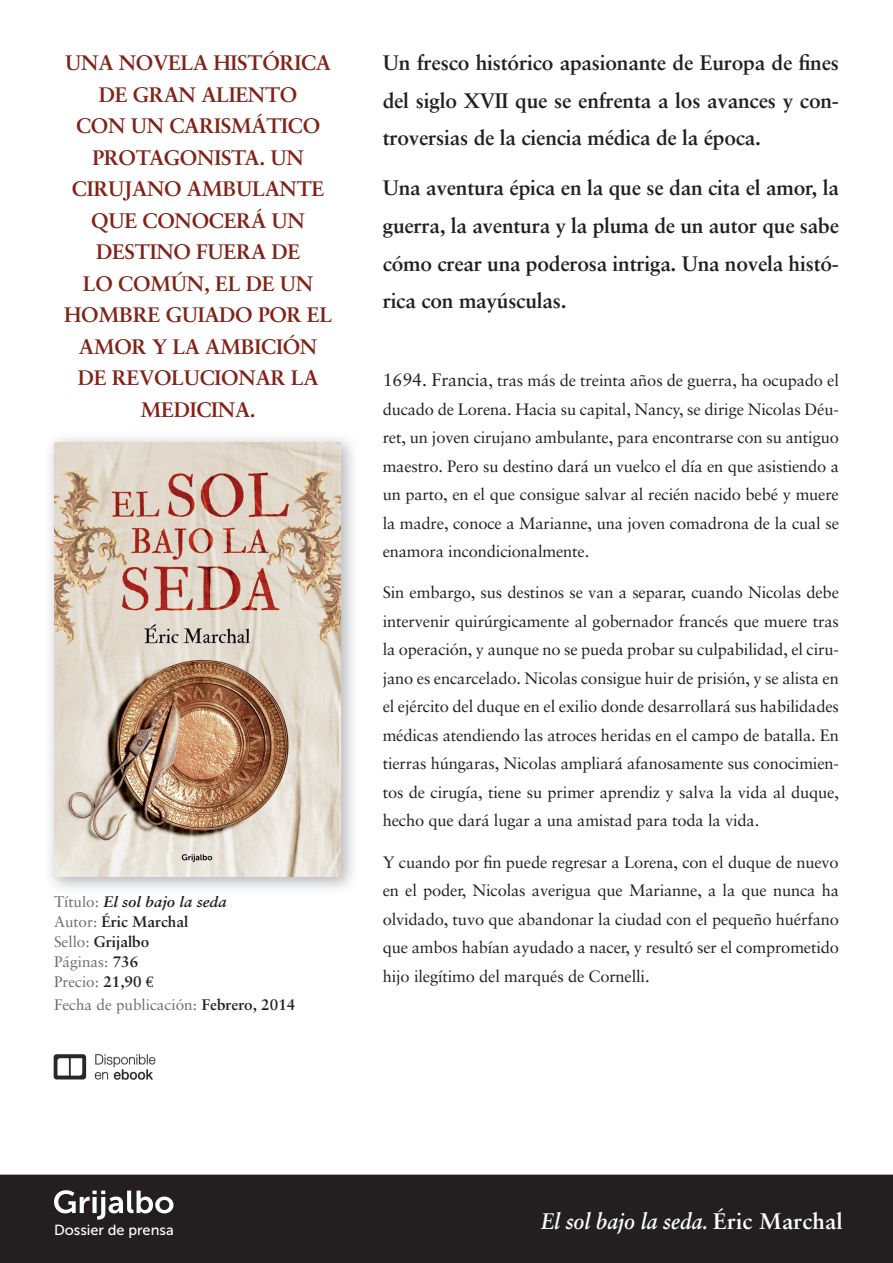
<style>
.page{position:relative;width:893px;height:1263px;background:#fff}
.page>*{position:absolute;margin:0;border:0;box-sizing:border-box;transform-origin:0 0}
.t1{font:italic 700 22.5px "Sabon LT Std";color:#fff;scale:.9 1}
.t2{font:700 21px/37.5px "Sabon";letter-spacing:-.01em;color:#231f20;text-align:justify}
.t3{font:700 21px/31.5px "Sabon";letter-spacing:-.015em;color:#822217;text-align:center}
.t4{font:16.5px/28.5px "Sabon";letter-spacing:-.01em;color:#231f20;text-align:justify}
.t5{font:15.3px/20px "Sabon";color:#6c6d70}
.t6{font:14.55px "Museo Sans 500";color:#fff}
.s1{font-size:18px}
.s2{font-weight:700;font-style:italic;color:#231f20}
.s3{font-weight:700;color:#231f20}
.s4{font-family:"Euro Serif";color:#231f20}
.s5{font-style:normal}
</style>
<div class="page">
<div style="left:0;top:1174px;width:892px;height:89px;background:#231f20"></div>
<svg style="left:54px;top:1190px;width:120px;height:29px"></svg>
<img style="left:53px;top:1054px;width:103px;height:26px">
<img style="left:54px;top:442px;width:287px;height:435px">
<p class="t3" style="left:64px;top:47px;width:270px">UNA NOVELA HISTÓRICA<br>DE GRAN ALIENTO<br>CON UN CARISMÁTICO<br>PROTAGONISTA. UN<br>CIRUJANO AMBULANTE<br>QUE CONOCERÁ UN<br>DESTINO FUERA DE<br>LO COMÚN, EL DE UN<br>HOMBRE GUIADO POR EL<br>AMOR Y LA AMBICIÓN<br>DE REVOLUCIONAR LA<br>MEDICINA.</p>
<p class="t2" style="left:383px;top:44px;width:458px">Un fresco histórico apasionante de Europa de fines del siglo XVII que se enfrenta a los avances y con&shy;troversias de la ciencia médica de la época.</p>
<p class="t2" style="left:383px;top:169px;width:458px">Una aventura épica en la que se dan cita el amor, la guerra, la aventura y la pluma de un autor que sabe cómo crear una poderosa intriga. Una novela histó&shy;rica con mayúsculas.</p>
<p class="t4" style="left:383px;top:366px;width:458px"><span class="s1">1694. Francia</span>, tras más de treinta años de guerra, ha ocupado el ducado de Lorena. Hacia su capital, Nancy, se dirige Nicolas Déu&shy;ret, un joven cirujano ambulante, para encontrarse con su antiguo maestro. Pero su destino dará un vuelco el día en que asistiendo a un parto, en el que consigue salvar al recién nacido bebé y muere la madre, conoce a Marianne, una joven comadrona de la cual se enamora incondicionalmente.</p>
<p class="t4" style="left:383px;top:578px;width:458px">Sin embargo, sus destinos se van a separar, cuando Nicolas debe intervenir quirúrgicamente al gobernador francés que muere tras la operación, y aunque no se pueda probar su culpabilidad, el ciru&shy;jano es encarcelado. Nicolas consigue huir de prisión, y se alista en el ejército del duque en el exilio donde desarrollará sus habilidades médicas atendiendo las atroces heridas en el campo de batalla. En tierras húngaras, Nicolas ampliará afanosamente sus conocimien&shy;tos de cirugía, tiene su primer aprendiz y salva la vida al duque, hecho que dará lugar a una amistad para toda la vida.</p>
<p class="t4" style="left:383px;top:847px;width:458px">Y cuando por fin puede regresar a Lorena, con el duque de nuevo en el poder, Nicolas averigua que Marianne, a la que nunca ha olvidado, tuvo que abandonar la ciudad con el pequeño huérfano que ambos habían ayudado a nacer, y resultó ser el comprometido hijo ilegítimo del marqués de Cornelli.</p>
<p class="t5" style="left:54px;top:892px;width:174px">Título: <span class="s2">El sol bajo la seda<br></span>Autor: <span class="s3">Éric Marchal<br></span>Sello: <span class="s3">Grijalbo<br></span>Páginas: <span class="s3">736<br></span>Precio: <span class="s3">21,90</span> <span class="s4">€</span></p>
<p class="t5" style="left:54px;top:994px;width:243px">Fecha de publicación: <span class="s3">Febrero, 2014</span></p>
<p class="t6" style="left:54px;top:1222px;width:121px">Dossier de prensa</p>
<h1 class="t1" style="left:541px;top:1208px;width:337px">El sol bajo la seda. <span class="s5">Éric Marchal</span></h1>
</div>
